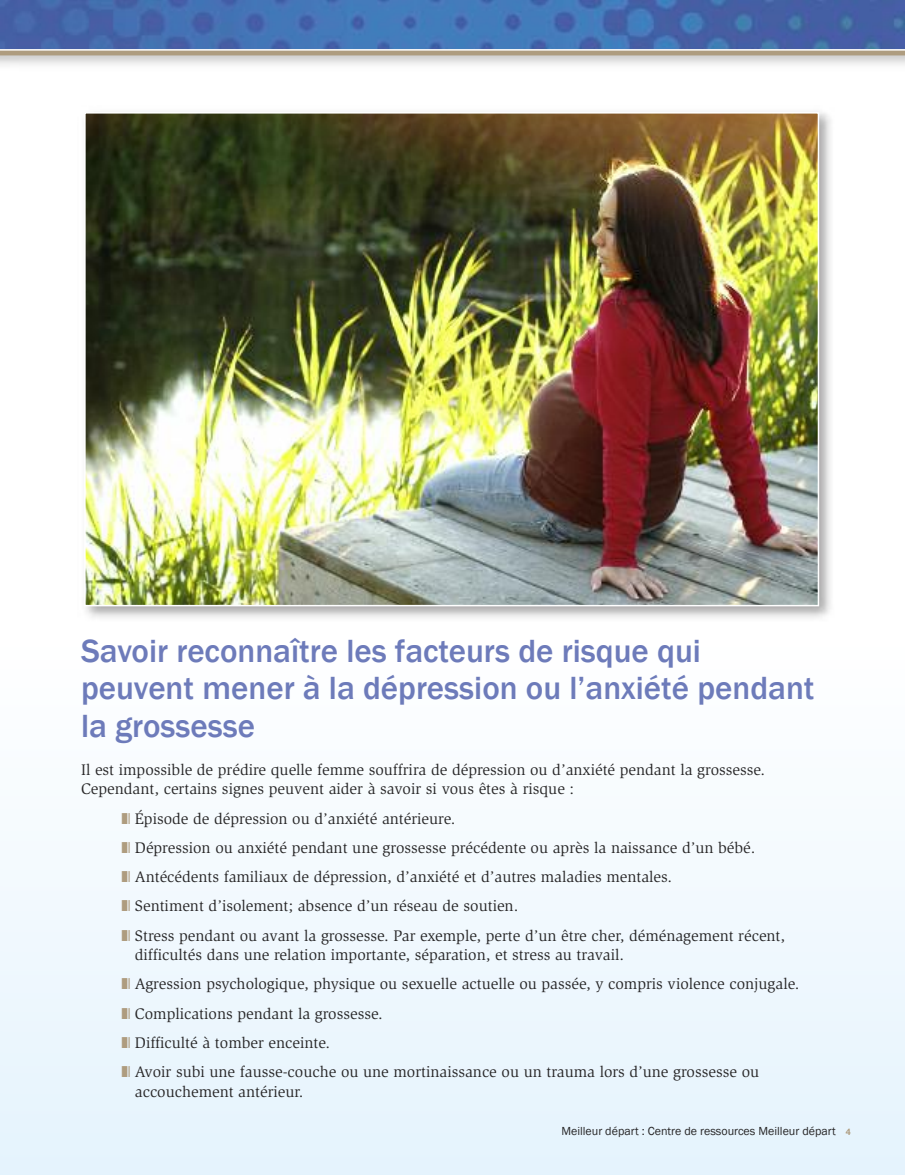
<style>
.page{position:relative;width:905px;height:1175px;background:#fff}
.page>*{position:absolute;margin:0;border:0;box-sizing:border-box;transform-origin:0 0}
.t1{font:500 33px/37.5px "Franklin Gothic";color:#6d7bba}
.t2{font:15.75px/29.2px "Slimbach";color:#272627}
.t3{font:12px "Franklin Gothic";color:#272627}
.s1{color:#ae9c7f}
.s2{font-family:"Helvetica Neue";font-weight:700;font-size:9px;color:#ae9c7f}
</style>
<div class="page">
<div style="left:0;top:641px;width:904px;height:533px;background:#f2f9fe"></div>
<img style="left:86px;top:112px;width:745px;height:506px">
<img style="left:87px;top:115px;width:729px;height:488px">
<div style="left:84px;top:112px;width:735px;height:494px;border:2px solid #fff"></div>
<img style="left:0;top:0;width:904px;height:49px">
<div style="left:0;top:49px;width:904px;height:6px;background:#ae9c7f"></div>
<hr style="left:0;top:49px;width:904px;height:2px;background:#fff">
<h1 class="t1" style="left:81px;top:631px;width:735px">Savoir reconnaître les facteurs de risque qui peuvent mener à la dépression ou l’anxiété pendant la grossesse</h1>
<p class="t2" style="left:81px;top:761px;width:685px;line-height:19.5px">Il est impossible de prédire quelle femme souffrira de dépression ou d’anxiété pendant la grossesse.<br>Cependant, certains signes peuvent aider à savoir si vous êtes à risque :</p>
<p class="t2" style="left:122px;top:805px;width:665px"><span class="s1">❚❘</span> Épisode de dépression ou d’anxiété antérieure.<br><span class="s1">❚❘</span> Dépression ou anxiété pendant une grossesse précédente ou après la naissance d’un bébé.<br><span class="s1">❚❘</span> Antécédents familiaux de dépression, d’anxiété et d’autres maladies mentales.<br><span class="s1">❚❘</span> Sentiment d’isolement; absence d’un réseau de soutien.<br><span class="s1">❚❘</span> Stress pendant ou avant la grossesse. Par exemple, perte d’un être cher, déménagement récent,</p>
<p class="t2" style="left:122px;top:941px;width:679px;text-indent:13px">difficultés dans une relation importante, séparation, et stress au travail.<br><span class="s1">❚❘</span> Agression psychologique, physique ou sexuelle actuelle ou passée, y compris violence conjugale. <span class="s1">❚❘</span> Complications pendant la grossesse.<br><span class="s1">❚❘</span> Difficulté à tomber enceinte.<br><span class="s1">❚❘</span> Avoir subi une fausse-couche ou une mortinaissance ou un trauma lors d’une grossesse ou</p>
<p class="t2" style="left:135px;top:1077px;width:170px">accouchement antérieur.</p>
<p class="t3" style="left:561px;top:1123px;width:291px">Meilleur départ : Centre de ressources Meilleur départ <span class="s2">4</span></p>
</div>
